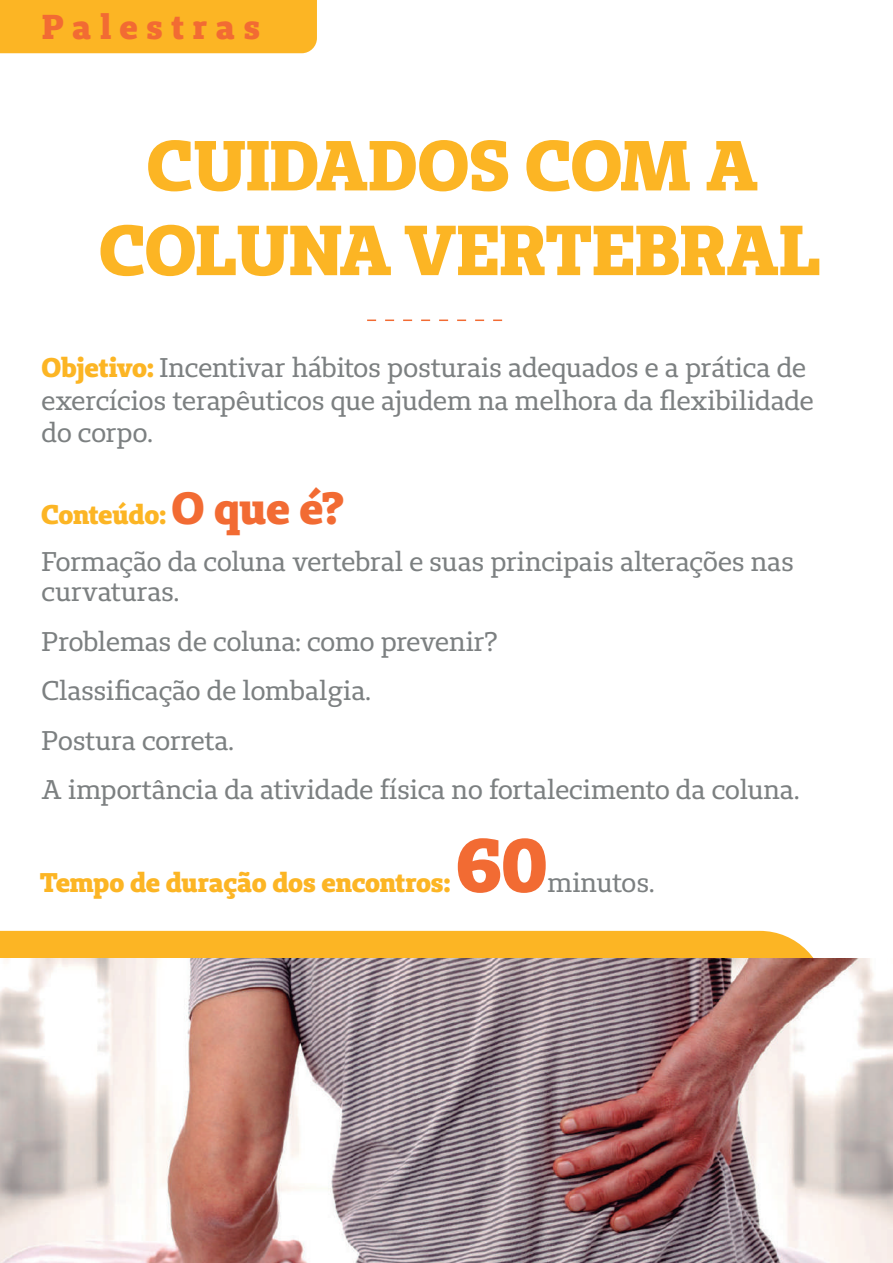
<style>
.page{position:relative;width:893px;height:1263px;background:#fff}
.page>*{position:absolute;margin:0;border:0;box-sizing:border-box;transform-origin:0 0}
.t1{font:800 75px "Unimed Slab";color:#f26b33}
.t2{font:800 70.5px/84.8px "Unimed Slab";color:#fcb524;text-align:center}
.t3{font:800 34.5px "Unimed Slab";letter-spacing:.245em;color:#f26b33}
.t4{font:27px/49.5px "Unimed Slab";letter-spacing:-.005em;color:#7c8081}
.t5{font:800 27px "Unimed Slab";letter-spacing:-.015em;color:#fcb524}
.s1{font-weight:800;color:#fcb524}
.s2{font-size:45px;color:#f26b33}
</style>
<div class="page">
<div style="left:0;top:0;width:317px;height:53px;background:#fcb524"></div>
<div style="left:0;top:931px;width:814px;height:27px;background:#fcb524"></div>
<img style="left:0;top:958px;width:893px;height:305px">
<svg style="left:367px;top:320px;width:136px;height:1px"></svg>
<p class="t3" style="left:42px;top:4px;width:219px">Palestras</p>
<h2 class="t2" style="left:99px;top:121px;width:723px">CUIDADOS COM A<br>COLUNA VERTEBRAL</h2>
<p class="t4" style="left:42px;top:351px;width:774px;line-height:32.4px"><span class="s1">Objetivo:</span> Incentivar hábitos posturais adequados e a prática de exercícios terapêuticos que ajudem na melhora da flexibilidade do corpo.</p>
<p class="t5" style="left:41px;top:497px;width:305px">Conteúdo: <span class="s2">O que é?</span></p>
<p class="t4" style="left:42px;top:546px;width:754px;line-height:30px">Formação da coluna vertebral e suas principais alterações nas curvaturas.</p>
<p class="t4" style="left:42px;top:616px;width:759px">Problemas de coluna: como prevenir?<br>Classificação de lombalgia.<br>Postura correta.<br>A importância da atividade física no fortalecimento da coluna.</p>
<p class="t5" style="left:40px;top:864px;width:412px">Tempo de duração dos encontros:</p>
<h1 class="t1" style="left:456px;top:815px;width:93px">60</h1>
<p class="t4" style="left:547px;top:857px;width:108px">minutos.</p>
</div>
